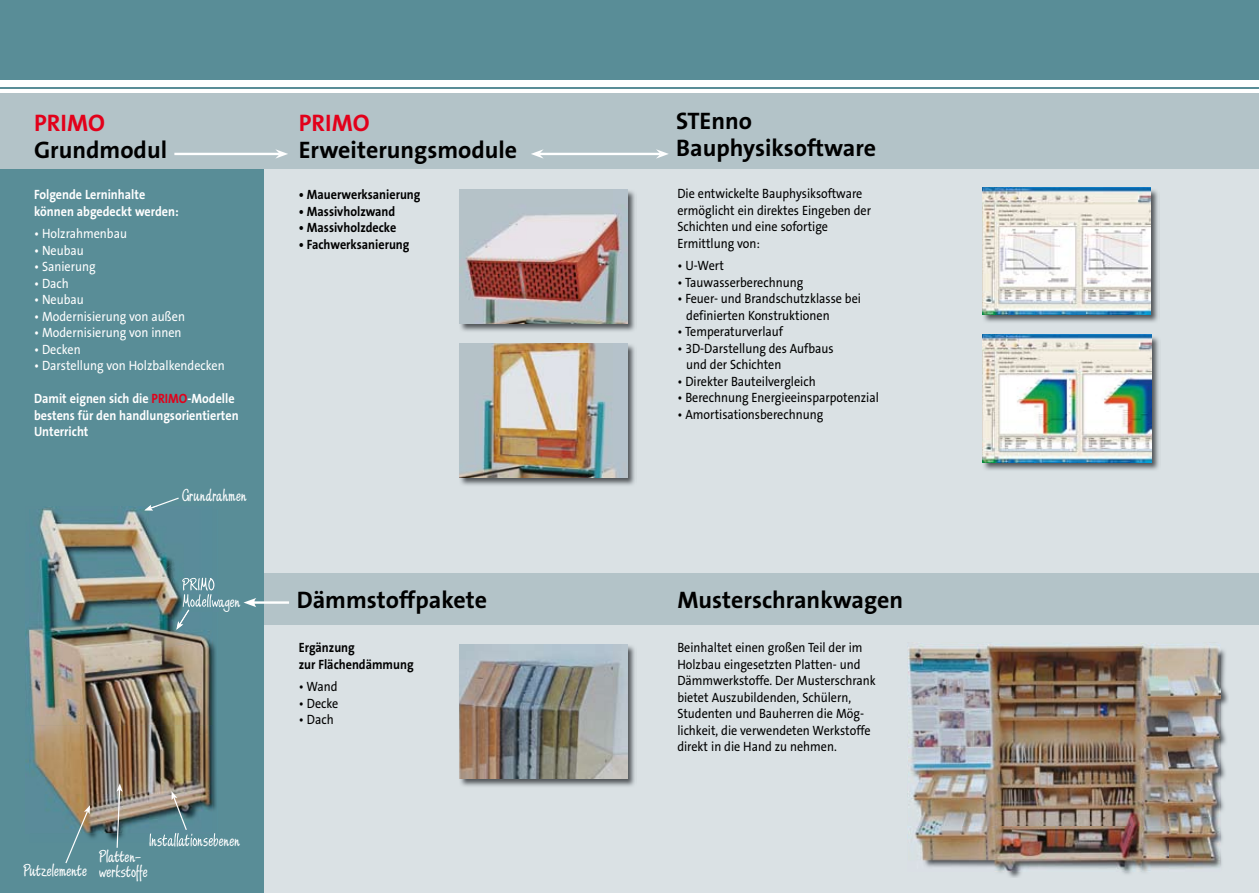
<style>
.page{position:relative;width:1259px;height:893px;background:#fff}
.page>*{position:absolute;margin:0;border:0;box-sizing:border-box;transform-origin:0 0}
.t1{font:700 24px/27px "The Sans B7";color:#000}
.t2{font:700 24px "The Sans B7";color:#e2001a}
.t3{font:19.5px/15px "Scripture";color:#fff}
.t4{font:13.5px/16.5px "The Sans B5 Plain";color:#000;scale:.9 1}
.t5{font:13.5px "The Sans B5 Plain";color:#fff;scale:.9 1}
.t6{font:700 13.5px/16.5px "The Sans B7";color:#fff;scale:.9 1}
.t7{font:700 13.5px/16.5px "The Sans B7";color:#000;scale:.9 1}
.s1{color:#e2001a}
</style>
<div class="page">
<div style="left:263px;top:0;width:996px;height:893px;background:#dae1e4"></div>
<div style="left:263px;top:573px;width:996px;height:51px;background:#b3c3c8"></div>
<div style="left:0;top:0;width:264px;height:893px;background:#598d97"></div>
<div style="left:0;top:0;width:1259px;height:94px;background:#598d97"></div>
<div style="left:0;top:93px;width:1259px;height:76px;background:#b3c3c8"></div>
<img style="left:1007px;top:649px;width:221px;height:229px">
<img style="left:908px;top:644px;width:312px;height:228px">
<img style="left:459px;top:189px;width:176px;height:142px">
<img style="left:459px;top:189px;width:168px;height:134px">
<img style="left:459px;top:343px;width:176px;height:142px">
<img style="left:459px;top:343px;width:168px;height:134px">
<img style="left:982px;top:334px;width:177px;height:136px">
<img style="left:982px;top:335px;width:169px;height:127px">
<img style="left:982px;top:187px;width:176px;height:135px">
<img style="left:982px;top:188px;width:168px;height:127px">
<img style="left:459px;top:644px;width:176px;height:142px">
<img style="left:459px;top:644px;width:168px;height:134px">
<img style="left:90px;top:582px;width:126px;height:260px">
<img style="left:150px;top:833px;width:68px;height:9px">
<img style="left:213px;top:594px;width:5px;height:18px">
<img style="left:29px;top:509px;width:184px;height:324px">
<img style="left:150px;top:833px;width:63px;height:1px">
<img style="left:182px;top:578px;width:31px;height:13px">
<img style="left:183px;top:594px;width:30px;height:18px">
<svg style="left:144px;top:497px;width:35px;height:13px"></svg>
<svg style="left:165px;top:562px;width:19px;height:8px"></svg>
<svg style="left:176px;top:610px;width:13px;height:20px"></svg>
<svg style="left:64px;top:805px;width:26px;height:59px"></svg>
<svg style="left:116px;top:783px;width:7px;height:65px"></svg>
<svg style="left:171px;top:791px;width:17px;height:40px"></svg>
<hr style="left:252px;top:601px;width:37px;height:3px;background:#fff">
<svg style="left:243px;top:598px;width:13px;height:9px"></svg>
<div style="left:0;top:80px;width:1259px;height:6px;background:#fff"></div>
<hr style="left:0;top:90px;width:1259px;height:3px;background:#fff">
<hr style="left:174px;top:153px;width:106px;height:2px;background:#fff">
<svg style="left:275px;top:149px;width:13px;height:10px"></svg>
<hr style="left:539px;top:153px;width:121px;height:2px;background:#fff">
<svg style="left:531px;top:149px;width:13px;height:10px"></svg>
<svg style="left:656px;top:149px;width:13px;height:10px"></svg>
<h1 class="t2" style="left:34px;top:110px;width:72px">PRIMO</h1>
<h1 class="t1" style="left:34px;top:137px;width:135px">Grundmodul</h1>
<p class="t6" style="left:34px;top:187px;width:162px">Folgende Lerninhalte können abgedeckt werden:</p>
<p class="t5" style="left:34px;top:227px;width:105px">• Holzrahmenbau</p>
<p class="t5" style="left:34px;top:243px;width:57px">• Neubau</p>
<p class="t5" style="left:34px;top:260px;width:70px">• Sanierung</p>
<p class="t5" style="left:34px;top:276px;width:40px">• Dach</p>
<p class="t5" style="left:34px;top:293px;width:57px">• Neubau</p>
<p class="t5" style="left:34px;top:309px;width:169px">• Modernisierung von außen</p>
<p class="t5" style="left:34px;top:326px;width:165px">• Modernisierung von innen</p>
<p class="t5" style="left:34px;top:342px;width:53px">• Decken</p>
<p class="t5" style="left:34px;top:359px;width:213px">• Darstellung von Holzbalkendecken</p>
<p class="t6" style="left:34px;top:391px;width:229px">Damit eignen sich die <span class="s1">PRIMO</span>-Modelle bestens für den handlungsorientierten<br>Unterricht</p>
<h2 class="t3" style="left:182px;top:489px;width:66px">Grundrahmen</h2>
<h2 class="t3" style="left:23px;top:863px;width:65px">Putzelemente</h2>
<h2 class="t3" style="left:149px;top:833px;width:92px">Installationsebenen</h2>
<h2 class="t3" style="left:99px;top:849px;width:50px">Platten&shy;werkstoffe</h2>
<h1 class="t2" style="left:299px;top:110px;width:72px">PRIMO</h1>
<h1 class="t1" style="left:299px;top:137px;width:220px">Erweiterungsmodule</h1>
<p class="t7" style="left:299px;top:187px;width:137px">• Mauerwerksanierung</p>
<p class="t7" style="left:299px;top:203px;width:109px">• Massivholzwand</p>
<p class="t7" style="left:299px;top:220px;width:110px">• Massivholzdecke</p>
<p class="t7" style="left:299px;top:236px;width:124px">• Fachwerksanierung</p>
<h1 class="t1" style="left:676px;top:108px;width:201px">STEnno<br>Bauphysiksoftware</h1>
<p class="t4" style="left:677px;top:186px;width:217px">Die entwickelte Bauphysiksoftware ermöglicht ein direktes Eingeben der<br>Schichten und eine sofortige<br>Ermittlung von:</p>
<p class="t4" style="left:677px;top:258px;width:53px">• U-Wert</p>
<p class="t4" style="left:677px;top:274px;width:141px">• Tauwasserberechnung</p>
<p class="t4" style="left:686px;top:291px;width:196px;text-indent:-9px">• Feuer- und Brandschutzklasse bei definierten Konstruktionen</p>
<p class="t4" style="left:677px;top:324px;width:119px">• Temperaturverlauf</p>
<p class="t4" style="left:686px;top:340px;width:165px;text-indent:-9px">• 3D-Darstellung des Aufbaus und der Schichten</p>
<p class="t4" style="left:677px;top:373px;width:155px">• Direkter Bauteilvergleich</p>
<p class="t4" style="left:677px;top:390px;width:225px">• Berechnung Energieeinsparpotenzial</p>
<p class="t4" style="left:677px;top:406px;width:164px">• Amortisationsberechnung</p>
<h1 class="t1" style="left:297px;top:587px;width:192px">Dämmstoffpakete</h1>
<h1 class="t1" style="left:677px;top:587px;width:227px">Musterschrankwagen</h1>
<p class="t7" style="left:299px;top:640px;width:129px">Ergänzung<br>zur Flächendämmung</p>
<p class="t4" style="left:299px;top:679px;width:45px">• Wand</p>
<p class="t4" style="left:299px;top:695px;width:46px">• Decke</p>
<p class="t4" style="left:299px;top:712px;width:40px">• Dach</p>
<p class="t4" style="left:677px;top:640px;width:222px">Beinhaltet einen großen Teil der im Holzbau eingesetzten Platten- und Dämmwerkstoffe. Der Musterschrank bietet Auszubildenden, Schülern, Studenten und Bauherren die Mög&shy;lichkeit, die verwendeten Werkstoffe direkt in die Hand zu nehmen.</p>
</div>
